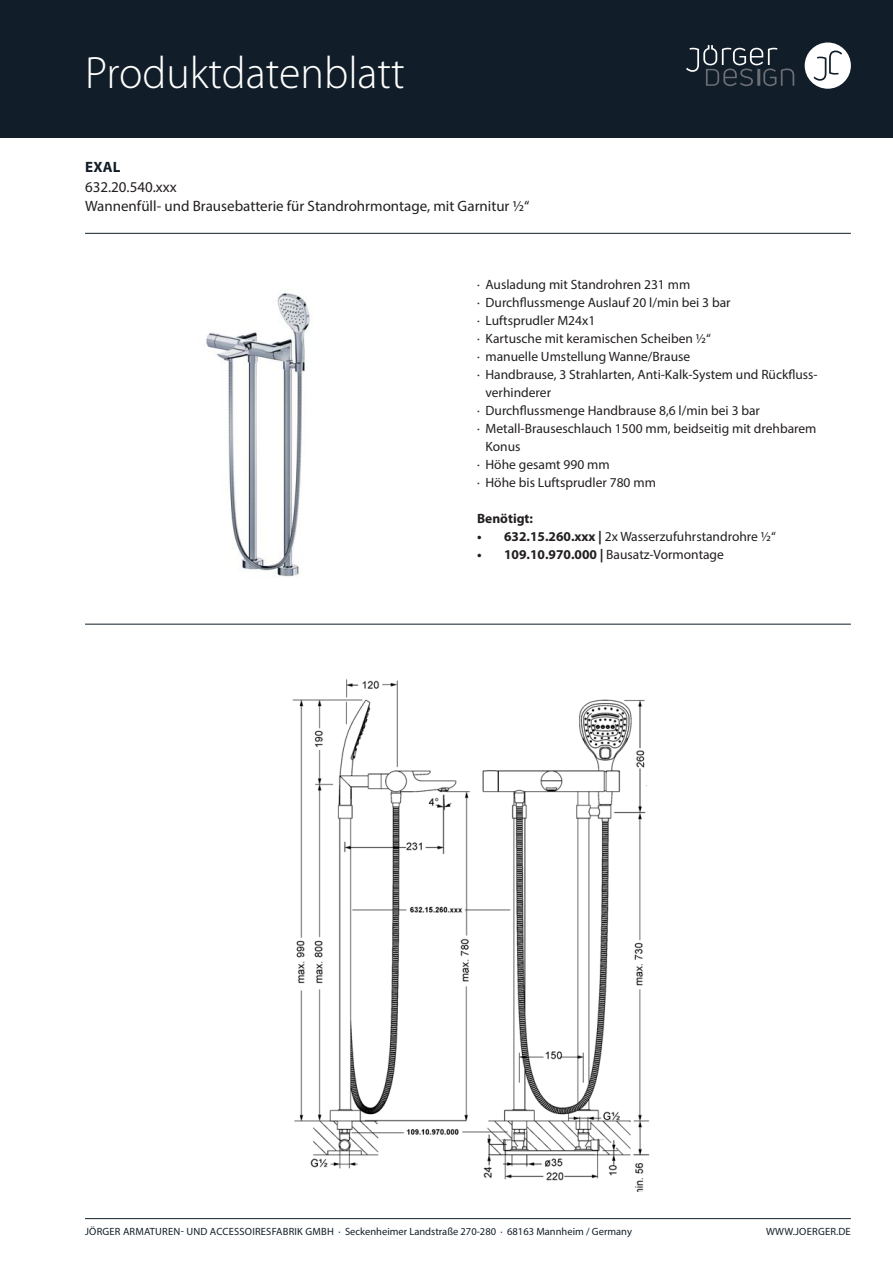
<style>
.page{position:relative;width:893px;height:1263px;background:#fff}
.page>*{position:absolute;margin:0;border:0;box-sizing:border-box;transform-origin:0 0}
.t1{font:100 45px "Myriad Set Pro";color:#fff}
.t2{font:15px "Myriad Pro";color:#231f20}
.t3{font:700 15px "Myriad Pro";color:#111e29}
.t4{font:13.5px "Myriad Pro";color:#231f20}
.t5{font:700 13.5px "Myriad Pro";color:#231f20}
.t6{font:10.5px "Myriad Pro";letter-spacing:.005em;color:#111e29}
.s1{font-weight:700}
</style>
<div class="page">
<div style="left:0;top:0;width:893px;height:138px;background:#111e29"></div>
<div style="left:805px;top:43px;width:46px;height:46px;background:#fff;border-radius:50%"></div>
<svg style="left:814px;top:51px;width:28px;height:30px"></svg>
<svg style="left:686px;top:45px;width:108px;height:41px"></svg>
<hr style="left:85px;top:1218px;width:766px;height:1px;background:#111e29">
<hr style="left:85px;top:233px;width:766px;height:1px;background:#111e29">
<hr style="left:85px;top:624px;width:766px;height:1px;background:#111e29">
<img style="left:206px;top:293px;width:104px;height:284px">
<img style="left:292px;top:679px;width:358px;height:512px">
<h1 class="t1" style="left:85px;top:50px;width:321px">Produktdatenblatt</h1>
<p class="t3" style="left:85px;top:161px;width:37px">EXAL</p>
<p class="t2" style="left:85px;top:200px;width:446px">Wannenfüll- und Brausebatterie für Standrohrmontage, mit Garnitur ½“</p>
<p class="t2" style="left:85px;top:181px;width:93px">632.20.540.xxx</p>
<p class="t4" style="left:477px;top:279px;width:215px">· Ausladung mit Standrohren 231 mm</p>
<p class="t4" style="left:477px;top:297px;width:255px">· Durchflussmenge Auslauf 20 l/min bei 3 bar</p>
<p class="t4" style="left:477px;top:315px;width:120px">· Luftsprudler M24x1</p>
<p class="t4" style="left:477px;top:333px;width:235px">· Kartusche mit keramischen Scheiben ½“</p>
<p class="t4" style="left:477px;top:351px;width:215px">· manuelle Umstellung Wanne/Brause</p>
<p class="t4" style="left:477px;top:369px;width:342px">· Handbrause, 3 Strahlarten, Anti-Kalk-System und Rückfluss-</p>
<p class="t4" style="left:485px;top:387px;width:67px">verhinderer</p>
<p class="t4" style="left:477px;top:405px;width:285px">· Durchflussmenge Handbrause 8,6 l/min bei 3 bar</p>
<p class="t4" style="left:477px;top:423px;width:341px">· Metall-Brauseschlauch 1500 mm, beidseitig mit drehbarem</p>
<p class="t4" style="left:485px;top:441px;width:37px">Konus</p>
<p class="t4" style="left:477px;top:459px;width:134px">· Höhe gesamt 990 mm</p>
<p class="t4" style="left:477px;top:477px;width:180px">· Höhe bis Luftsprudler 780 mm</p>
<p class="t5" style="left:477px;top:513px;width:58px">Benötigt:</p>
<p class="t4" style="left:477px;top:531px;width:300px"><span class="s1">• 632.15.260.xxx |</span> 2x Wasserzufuhrstandrohre ½“</p>
<p class="t4" style="left:477px;top:549px;width:248px"><span class="s1">• 109.10.970.000 |</span> Bausatz-Vormontage</p>
<p class="t6" style="left:85px;top:1228px;width:548px">JÖRGER ARMATUREN- UND ACCESSOIRESFABRIK GMBH · Seckenheimer Landstraße 270-280 · 68163 Mannheim / Germany</p>
<p class="t6" style="left:766px;top:1228px;width:86px">WWW.JOERGER.DE</p>
</div>
